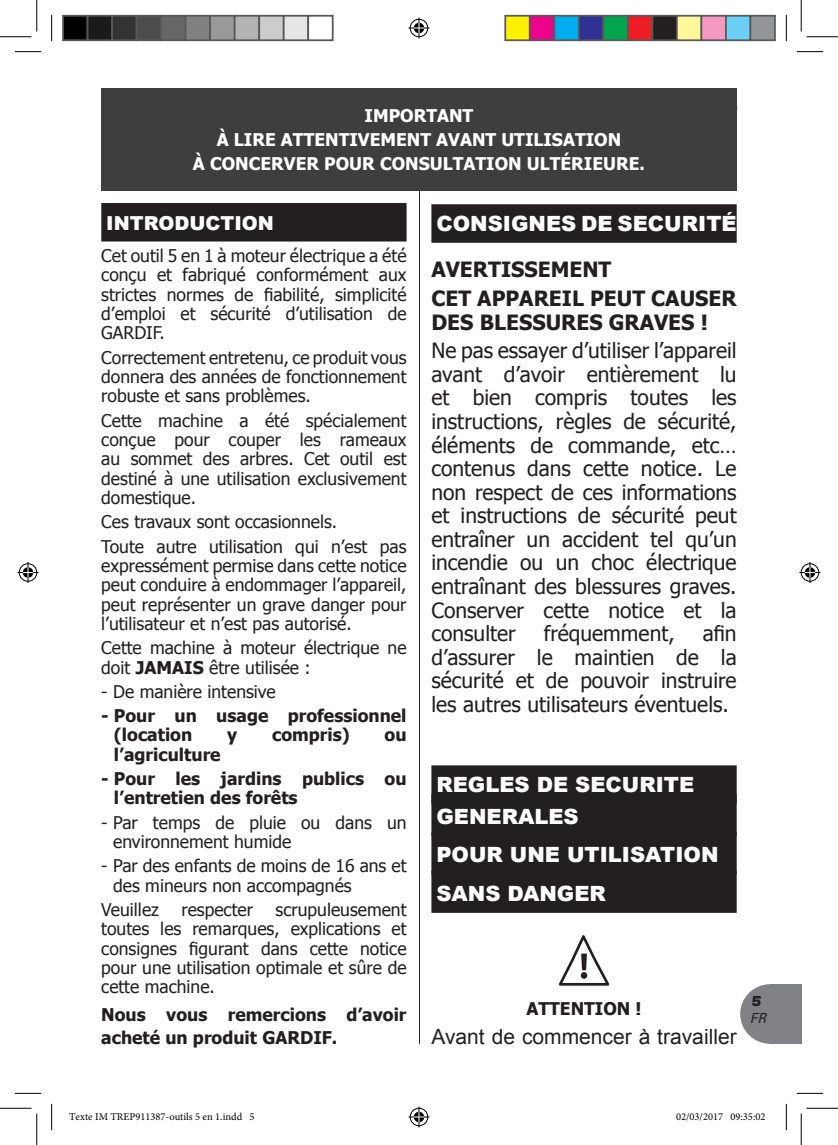
<style>
.page{position:relative;width:838px;height:1145px;background:#fff}
.page>*{position:absolute;margin:0;border:0;box-sizing:border-box;transform-origin:0 0}
.t1{font:21px/23.6px "Tahoma";color:#231f20;text-align:justify}
.t2{font:900 21px/31.5px "Arial";color:#fff}
.t3{font:700 21px/28.5px "Tahoma";color:#231f20}
.t4{font:21px "Arial";color:#231f20}
.t5{font:900 19.25px "Arial";color:#fff}
.t6{font:17.5px/19.2px "Tahoma";color:#231f20;text-align:justify}
.t7{font:700 17.5px/19.2px "Tahoma";color:#231f20}
.t8{font:700 17.5px/24.2px "Tahoma";color:#fff;text-align:center}
.t9{font:italic 14px "Clemente P Dah";color:#231f20}
.t10{font:800 14px "Clemente P Daq";color:#231f20}
.t11{font:10.5px "Minion Pro";color:#000}
.s1{font-weight:700}
</style>
<div class="page">
<div style="left:770px;top:984px;width:31px;height:60px;background:#808285"></div>
<div style="left:740px;top:984px;width:59px;height:60px;background:#808285;border-radius:50%"></div>
<hr style="left:419px;top:136px;width:1px;height:908px;background:#231f20">
<div style="left:101px;top:88px;width:635px;height:102px;background:#3e3e3f"></div>
<div style="left:101px;top:203px;width:305px;height:39px;background:#231f20"></div>
<div style="left:431px;top:204px;width:305px;height:39px;background:#231f20"></div>
<div style="left:431px;top:765px;width:305px;height:39px;background:#231f20"></div>
<div style="left:431px;top:794px;width:305px;height:42px;background:#231f20"></div>
<div style="left:431px;top:832px;width:305px;height:42px;background:#231f20"></div>
<div style="left:431px;top:871px;width:305px;height:42px;background:#231f20"></div>
<svg style="left:558px;top:934px;width:52px;height:53px"></svg>
<svg style="left:15px;top:51px;width:26px;height:1px"></svg>
<svg style="left:796px;top:51px;width:27px;height:1px"></svg>
<svg style="left:15px;top:1093px;width:26px;height:1px"></svg>
<svg style="left:796px;top:1093px;width:27px;height:1px"></svg>
<svg style="left:51px;top:15px;width:1px;height:26px"></svg>
<svg style="left:51px;top:1104px;width:1px;height:26px"></svg>
<svg style="left:786px;top:15px;width:1px;height:26px"></svg>
<svg style="left:786px;top:1104px;width:1px;height:26px"></svg>
<hr style="left:0;top:36px;width:32px;height:1px;background:#000">
<hr style="left:806px;top:36px;width:31px;height:1px;background:#000">
<hr style="left:0;top:1108px;width:32px;height:1px;background:#000">
<hr style="left:806px;top:1108px;width:31px;height:1px;background:#000">
<hr style="left:36px;top:0;width:1px;height:31px;background:#000">
<hr style="left:36px;top:1113px;width:1px;height:32px;background:#000">
<hr style="left:800px;top:0;width:1px;height:31px;background:#000">
<hr style="left:800px;top:1113px;width:1px;height:32px;background:#000">
<svg style="left:408px;top:18px;width:21px;height:21px"></svg>
<svg style="left:408px;top:1106px;width:21px;height:21px"></svg>
<svg style="left:18px;top:562px;width:21px;height:21px"></svg>
<svg style="left:799px;top:562px;width:21px;height:21px"></svg>
<div style="left:63px;top:16px;width:25px;height:24px;background:#000"></div>
<div style="left:62px;top:15px;width:26px;height:26px;border:2px solid #595959"></div>
<div style="left:88px;top:16px;width:24px;height:24px;background:#1a1a1a"></div>
<div style="left:87px;top:15px;width:26px;height:26px;border:2px solid #595959"></div>
<div style="left:112px;top:16px;width:25px;height:24px;background:#333"></div>
<div style="left:111px;top:15px;width:26px;height:26px;border:2px solid #595959"></div>
<div style="left:137px;top:16px;width:24px;height:24px;background:#4d4d4d"></div>
<div style="left:136px;top:15px;width:26px;height:26px;border:2px solid #595959"></div>
<div style="left:161px;top:16px;width:25px;height:24px;background:#666"></div>
<div style="left:160px;top:15px;width:26px;height:26px;border:2px solid #595959"></div>
<div style="left:186px;top:16px;width:24px;height:24px;background:#808080"></div>
<div style="left:185px;top:15px;width:26px;height:26px;border:2px solid #595959"></div>
<div style="left:210px;top:16px;width:25px;height:24px;background:#999"></div>
<div style="left:209px;top:15px;width:26px;height:26px;border:2px solid #595959"></div>
<div style="left:235px;top:16px;width:24px;height:24px;background:#b3b3b3"></div>
<div style="left:234px;top:15px;width:26px;height:26px;border:2px solid #595959"></div>
<div style="left:259px;top:16px;width:25px;height:24px;background:#ccc"></div>
<div style="left:258px;top:15px;width:26px;height:26px;border:2px solid #595959"></div>
<div style="left:284px;top:16px;width:24px;height:24px;background:#e6e6e6"></div>
<div style="left:283px;top:15px;width:26px;height:26px;border:2px solid #595959"></div>
<div style="left:307px;top:15px;width:26px;height:26px;border:2px solid #595959"></div>
<div style="left:505px;top:16px;width:24px;height:24px;background:#fff101"></div>
<div style="left:504px;top:15px;width:26px;height:26px;border:2px solid #595959"></div>
<div style="left:529px;top:16px;width:25px;height:24px;background:#ed028c"></div>
<div style="left:529px;top:15px;width:26px;height:26px;border:2px solid #595959"></div>
<div style="left:554px;top:16px;width:24px;height:24px;background:#00aeef"></div>
<div style="left:553px;top:15px;width:26px;height:26px;border:2px solid #595959"></div>
<div style="left:578px;top:16px;width:25px;height:24px;background:#2e3092"></div>
<div style="left:578px;top:15px;width:26px;height:26px;border:2px solid #595959"></div>
<div style="left:603px;top:16px;width:24px;height:24px;background:#00a54f"></div>
<div style="left:602px;top:15px;width:26px;height:26px;border:2px solid #595959"></div>
<div style="left:627px;top:16px;width:25px;height:24px;background:#ee1d23"></div>
<div style="left:627px;top:15px;width:26px;height:26px;border:2px solid #595959"></div>
<div style="left:652px;top:16px;width:24px;height:24px;background:#231f20"></div>
<div style="left:651px;top:15px;width:26px;height:26px;border:2px solid #595959"></div>
<div style="left:676px;top:16px;width:25px;height:24px;background:#fff79a"></div>
<div style="left:676px;top:15px;width:26px;height:26px;border:2px solid #595959"></div>
<div style="left:701px;top:16px;width:24px;height:24px;background:#f499c2"></div>
<div style="left:700px;top:15px;width:26px;height:26px;border:2px solid #595959"></div>
<div style="left:725px;top:16px;width:25px;height:24px;background:#6bcff6"></div>
<div style="left:725px;top:15px;width:26px;height:26px;border:2px solid #595959"></div>
<div style="left:750px;top:16px;width:24px;height:24px;background:#939598"></div>
<div style="left:749px;top:15px;width:26px;height:26px;border:2px solid #595959"></div>
<p class="t8" style="left:193px;top:102px;width:453px">IMPORTANT<br>À LIRE ATTENTIVEMENT AVANT UTILISATION<br>À CONCERVER POUR CONSULTATION ULTÉRIEURE.</p>
<p class="t5" style="left:106px;top:209px;width:169px">INTRODUCTION</p>
<p class="t6" style="left:101px;top:245px;width:307px">Cet outil 5 en 1 à moteur électrique a été conçu et fabriqué conformément aux strictes normes de fiabilité, simplicité d’emploi et sécurité d’utilisation de GARDIF.</p>
<p class="t6" style="left:101px;top:347px;width:307px">Correctement entretenu, ce produit vous donnera des années de fonctionnement robuste et sans problèmes.</p>
<p class="t6" style="left:101px;top:410px;width:307px">Cette machine a été spécialement conçue pour couper les rameaux au sommet des arbres. Cet outil est destiné à une utilisation exclusivement domestique.</p>
<p class="t6" style="left:101px;top:509px;width:307px;line-height:24.3px">Ces travaux sont occasionnels.<br>Toute autre utilisation qui n’est pas</p>
<p class="t6" style="left:101px;top:555px;width:307px">expressément permise dans cette notice peut conduire à endommager l’appareil, peut représenter un grave danger pour l’utilisateur et n’est pas autorisé.</p>
<p class="t6" style="left:101px;top:637px;width:307px">Cette machine à moteur électrique ne doit <span class="s1">JAMAIS</span> être utilisée :</p>
<p class="t6" style="left:101px;top:681px;width:176px">- De manière intensive</p>
<p class="t7" style="left:114px;top:705px;width:294px;text-indent:-13px">- Pour un usage professionnel (location</p>
<p class="t7" style="left:227px;top:724px;width:12px">y</p>
<p class="t7" style="left:272px;top:724px;width:79px">compris)</p>
<p class="t7" style="left:384px;top:724px;width:23px">ou</p>
<p class="t7" style="left:114px;top:744px;width:108px">l’agriculture</p>
<p class="t7" style="left:114px;top:768px;width:294px;text-indent:-13px">- Pour les jardins publics ou l’entretien des forêts</p>
<p class="t6" style="left:113px;top:812px;width:295px;text-indent:-12px">- Par temps de pluie ou dans un environnement humide</p>
<p class="t6" style="left:113px;top:856px;width:295px;text-indent:-12px">- Par des enfants de moins de 16 ans et des mineurs non accompagnés</p>
<p class="t6" style="left:101px;top:899px;width:59px">Veuillez</p>
<p class="t6" style="left:181px;top:899px;width:73px">respecter</p>
<p class="t6" style="left:101px;top:899px;width:307px;text-indent:174px">scrupuleusement toutes les remarques, explications et consignes figurant dans cette notice pour une utilisation optimale et sûre de cette machine.</p>
<p class="t7" style="left:101px;top:1002px;width:307px;line-height:22.8px">Nous vous remercions d’avoir acheté un produit GARDIF.</p>
<p class="t2" style="left:436px;top:207px;width:302px">CONSIGNES DE SECURITÉ</p>
<p class="t3" style="left:431px;top:254px;width:307px">AVERTISSEMENT<br>CET APPAREIL PEUT CAUSER</p>
<p class="t3" style="left:431px;top:306px;width:278px">DES BLESSURES GRAVES !</p>
<p class="t1" style="left:431px;top:338px;width:307px">Ne pas essayer d’utiliser l’appareil avant d’avoir entièrement lu et bien compris toutes les instructions, règles de sécurité, éléments de commande, etc… contenus dans cette notice. Le non respect de ces informations et instructions de sécurité peut entraîner un accident tel qu’un incendie ou un choc électrique entraînant des blessures graves.<br>Conserver cette notice et la consulter</p>
<p class="t1" style="left:543px;top:621px;width:132px">fréquemment,</p>
<p class="t1" style="left:431px;top:621px;width:307px;text-indent:271px">afin d’assurer le maintien de la sécurité et de pouvoir instruire les autres utilisateurs éventuels.</p>
<p class="t2" style="left:436px;top:768px;width:259px">REGLES DE SECURITE<br>GENERALES</p>
<p class="t2" style="left:436px;top:835px;width:284px;line-height:38.5px">POUR UNE UTILISATION<br>SANS DANGER</p>
<p class="t7" style="left:526px;top:998px;width:116px">ATTENTION !</p>
<p class="t4" style="left:431px;top:1023px;width:307px">Avant de commencer à travailler</p>
<p class="t10" style="left:751px;top:993px;width:12px">5</p>
<p class="t9" style="left:751px;top:1010px;width:17px">FR</p>
<p class="t11" style="left:69px;top:1109px;width:187px">Texte IM TREP911387-outils 5 en 1.indd 5</p>
<p class="t11" style="left:676px;top:1109px;width:91px">02/03/2017 09:35:02</p>
</div>
